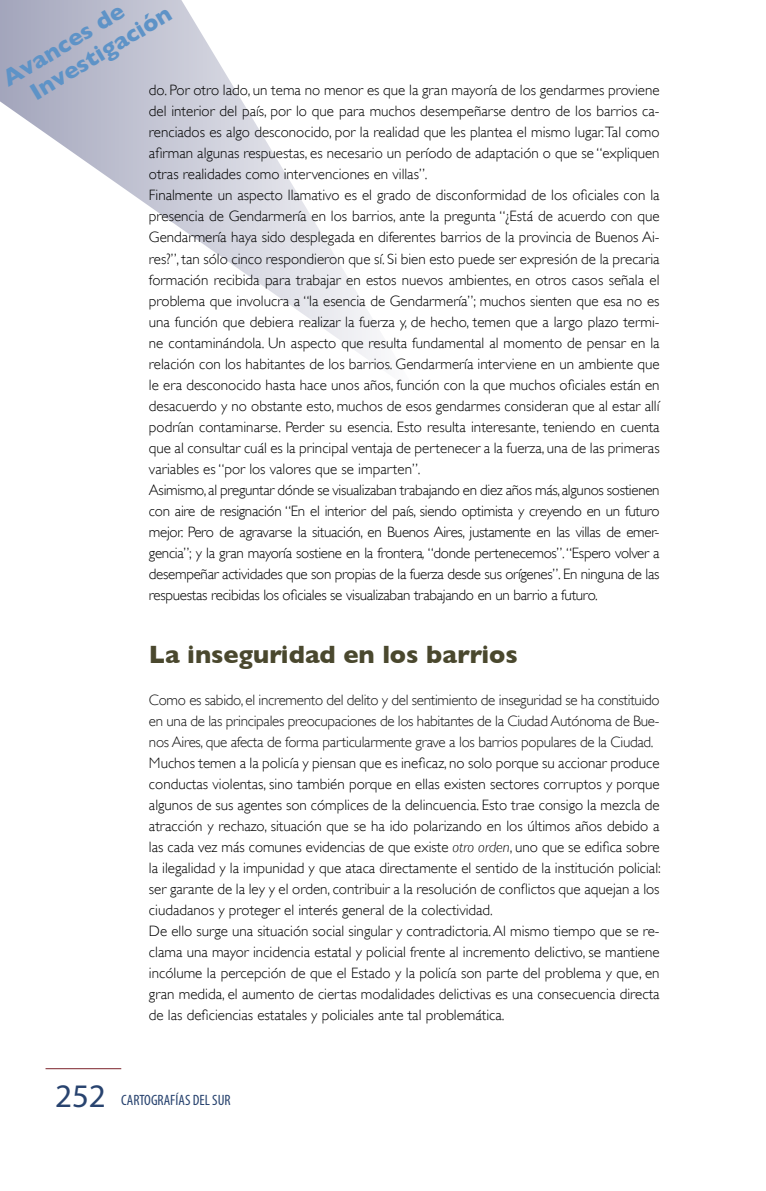
<style>
.page{position:relative;width:766px;height:1191px;background:#fff}
.page>*{position:absolute;margin:0;border:0;box-sizing:border-box;transform-origin:0 0}
.t1{font:700 25.5px "Gill Sans";color:#4a482e}
.t2{font:700 24px/26.2px "Gill Sans";color:#5e93c7}
.t3{font:300 15px/21px "Gill Sans";color:#000}
.t4{font:condensed 15px "Myriad Pro";color:#28436f}
.s1{font-style:italic}
.s2{color:#151515}
.s3{font-stretch:normal;font-size:33px}
</style>
<div class="page">
<hr style="left:45px;top:1068px;width:76px;height:1px;background:#7c232b">
<svg style="left:0;top:0;width:377px;height:365px"></svg>
<h2 class="t2" style="left:12px;top:60px;width:162px;text-indent:-16px;rotate:-31deg">Avances de<br>Investigación</h2>
<p class="t3" style="left:149px;top:80px;width:512px">do. Por otro lado, un tema no menor es que la gran mayoría de los gendarmes proviene del interior del país, por lo que para muchos desempeñarse dentro de los barrios ca&shy;renciados es algo desconocido, por la realidad que les plantea el mismo lugar. Tal como afirman algunas respuestas, es necesario un período de adaptación o que se “expliquen otras realidades como intervenciones en villas”.<br>Finalmente un aspecto llamativo es el grado de disconformidad de los oficiales con la presencia de Gendarmería en los barrios, ante la pregunta “¿Está de acuerdo con que Gendarmería haya sido desplegada en diferentes barrios de la provincia de Buenos Ai&shy;res?”, tan sólo cinco respondieron que sí. Si bien esto puede ser expresión de la precaria formación recibida para trabajar en estos nuevos ambientes, en otros casos señala el problema que involucra a “la esencia de Gendarmería”; muchos sienten que esa no es una función que debiera realizar la fuerza y, de hecho, temen que a largo plazo termi&shy;ne contaminándola. Un aspecto que resulta fundamental al momento de pensar en la relación con los habitantes de los barrios. Gendarmería interviene en un ambiente que le era desconocido hasta hace unos años, función con la que muchos oficiales están en desacuerdo y no obstante esto, muchos de esos gendarmes consideran que al estar allí podrían contaminarse. Perder su esencia. Esto resulta interesante, teniendo en cuenta que al consultar cuál es la principal ventaja de pertenecer a la fuerza, una de las primeras variables es “por los valores que se imparten”.<br>Asimismo, al preguntar dónde se visualizaban trabajando en diez años más, algunos sostienen con aire de resignación “En el interior del país, siendo optimista y creyendo en un futuro mejor. Pero de agravarse la situación, en Buenos Aires, justamente en las villas de emer&shy;gencia”; y la gran mayoría sostiene en la frontera<span class="s1">,</span> “donde pertenecemos”. “Espero volver a desempeñar actividades que son propias de la fuerza desde sus orígenes”. En ninguna de las respuestas recibidas los oficiales se visualizaban trabajando en un barrio a futuro.</p>
<h1 class="t1" style="left:149px;top:639px;width:370px">La inseguridad en los barrios</h1>
<p class="t3" style="left:149px;top:689px;width:513px"><span class="s2">Como es sabido, el incremento del delito y del sentimiento de inseguridad se ha constituido en una de las principales preocupaciones de los habitantes de la Ciudad Autónoma de Bue&shy;nos Aires, que afecta de forma particularmente grave a los barrios populares de la Ciudad.<br>M</span>uchos temen a la policía y piensan que es ineficaz, no solo porque su accionar produce conductas violentas, sino también porque en ellas existen sectores corruptos y porque algunos de sus agentes son cómplices de la delincuencia. Esto trae consigo la mezcla de atracción y rechazo, situación que se ha ido polarizando en los últimos años debido a las cada vez más comunes evidencias de que existe <span class="s1">otro orden</span>, uno que se edifica sobre la ilegalidad y la impunidad y que ataca directamente el sentido de la institución policial: ser garante de la ley y el orden, contribuir a la resolución de conflictos que aquejan a los ciudadanos y proteger el interés general de la colectividad.<br>De ello surge una situación social singular y contradictoria. Al mismo tiempo que se re&shy;clama una mayor incidencia estatal y policial frente al incremento delictivo, se mantiene incólume la percepción de que el Estado y la policía son parte del problema y que, en gran medida, el aumento de ciertas modalidades delictivas es una consecuencia directa de las deficiencias estatales y policiales ante tal problemática.</p>
<p class="t4" style="left:55px;top:1091px;width:177px"><span class="s3">252</span> CARTOGRAFÍAS DEL SUR</p>
</div>
